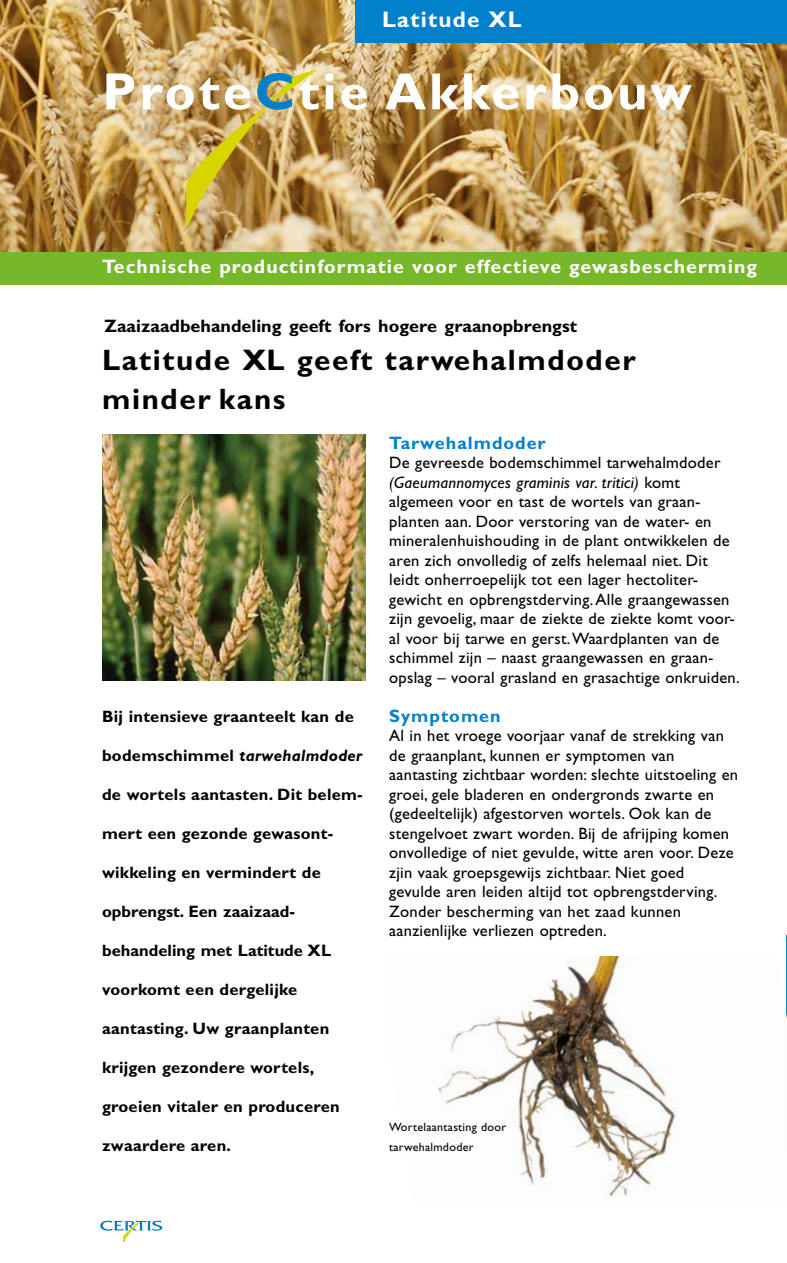
<style>
.page{position:relative;width:787px;height:1263px;background:#fff}
.page>*{position:absolute;margin:0;border:0;box-sizing:border-box;transform-origin:0 0}
.t1{font:700 52.5px "Gill Sans";letter-spacing:.055em;color:#fff}
.t2{font:700 29.55px/39px "Gill Sans";letter-spacing:.055em;color:#000}
.t3{font:700 22.5px "Gill Sans";letter-spacing:.055em;color:#fff}
.t4{font:700 19.5px "Gill Sans";letter-spacing:.055em;color:#fff}
.t5{font:700 18px "Gill Sans";color:#000}
.t6{font:700 18px "Gill Sans";letter-spacing:.055em;color:#0081c9}
.t7{font:16.5px/19.5px "Gill Sans";letter-spacing:.015em;color:#000}
.t8{font:700 16.5px "Gill Sans";letter-spacing:.015em;color:#000}
.t9{font:italic 700 16.5px "Gill Sans";color:#000}
.t10{font:12px/19.5px "Gill Sans";letter-spacing:.025em;color:#000}
.s1{color:#0081c9}
.s2{font-style:normal}
.s3{font-style:italic}
</style>
<div class="page">
<img style="left:102px;top:434px;width:264px;height:247px">
<img style="left:0;top:0;width:787px;height:253px">
<div style="left:0;top:253px;width:787px;height:32px;background:#76b82a"></div>
<img style="left:187px;top:70px;width:129px;height:157px">
<svg style="left:100px;top:1221px;width:62px;height:21px"></svg>
<div style="left:355px;top:0;width:432px;height:43px;background:#0081c9"></div>
<img style="left:438px;top:956px;width:349px;height:242px">
<h3 class="t3" style="left:382px;top:6px;width:141px">Latitude XL</h3>
<h1 class="t1" style="left:102px;top:60px;width:591px">Prote<span class="s1">C</span>tie Akkerbouw</h1>
<p class="t4" style="left:102px;top:255px;width:656px">Technische productinformatie voor effectieve gewasbescherming</p>
<p class="t5" style="left:104px;top:315px;width:474px">Zaaizaadbehandeling geeft fors hogere graanopbrengst</p>
<h2 class="t2" style="left:102px;top:341px;width:535px">Latitude XL geeft tarwehalmdoder minder kans</h2>
<p class="t8" style="left:102px;top:706px;width:253px">Bij intensieve graanteelt kan de</p>
<p class="t9" style="left:102px;top:745px;width:262px"><span class="s2">bodemschimmel</span> tarwehalmdoder</p>
<p class="t8" style="left:102px;top:784px;width:262px">de wortels aantasten. Dit belem-</p>
<p class="t8" style="left:102px;top:823px;width:233px">mert een gezonde gewasont-</p>
<p class="t8" style="left:102px;top:862px;width:220px">wikkeling en vermindert de</p>
<p class="t8" style="left:102px;top:901px;width:194px">opbrengst. Een zaaizaad-</p>
<p class="t8" style="left:102px;top:940px;width:230px">behandeling met Latitude XL</p>
<p class="t8" style="left:102px;top:979px;width:196px">voorkomt een dergelijke</p>
<p class="t8" style="left:102px;top:1018px;width:229px">aantasting. Uw graanplanten</p>
<p class="t8" style="left:102px;top:1057px;width:214px">krijgen gezondere wortels,</p>
<p class="t8" style="left:102px;top:1096px;width:239px">groeien vitaler en produceren</p>
<p class="t8" style="left:102px;top:1135px;width:130px">zwaardere aren.</p>
<p class="t6" style="left:389px;top:432px;width:158px">Tarwehalmdoder</p>
<p class="t7" style="left:389px;top:453px;width:352px">De gevreesde bodemschimmel tarwehalmdoder <span class="s3">(Gaeumannomyces graminis var. tritici)</span> komt algemeen voor en tast de wortels van graan&shy;planten aan. Door verstoring van de water- en mineralenhuishouding in de plant ontwikkelen de aren zich onvolledig of zelfs helemaal niet. Dit leidt onherroepelijk tot een lager hectoliter&shy;gewicht en opbrengstderving. Alle graangewassen zijn gevoelig, maar de ziekte de ziekte komt voor&shy;al voor bij tarwe en gerst. Waardplanten van de schimmel zijn – naast graangewassen en graan&shy;opslag – vooral grasland en grasachtige onkruiden.</p>
<p class="t6" style="left:389px;top:705px;width:113px">Symptomen</p>
<p class="t7" style="left:389px;top:726px;width:350px">Al in het vroege voorjaar vanaf de strekking van de graanplant, kunnen er symptomen van aantasting zichtbaar worden: slechte uitstoeling en groei, gele bladeren en ondergronds zwarte en (gedeeltelijk) afgestorven wortels. Ook kan de stengelvoet zwart worden. Bij de afrijping komen onvolledige of niet gevulde, witte aren voor. Deze zjin vaak groepsgewijs zichtbaar. Niet goed gevulde aren leiden altijd tot opbrengstderving.<br>Zonder bescherming van het zaad kunnen aanzienlijke verliezen optreden.</p>
<p class="t10" style="left:389px;top:1117px;width:118px">Wortelaantasting door tarwehalmdoder</p>
</div>
